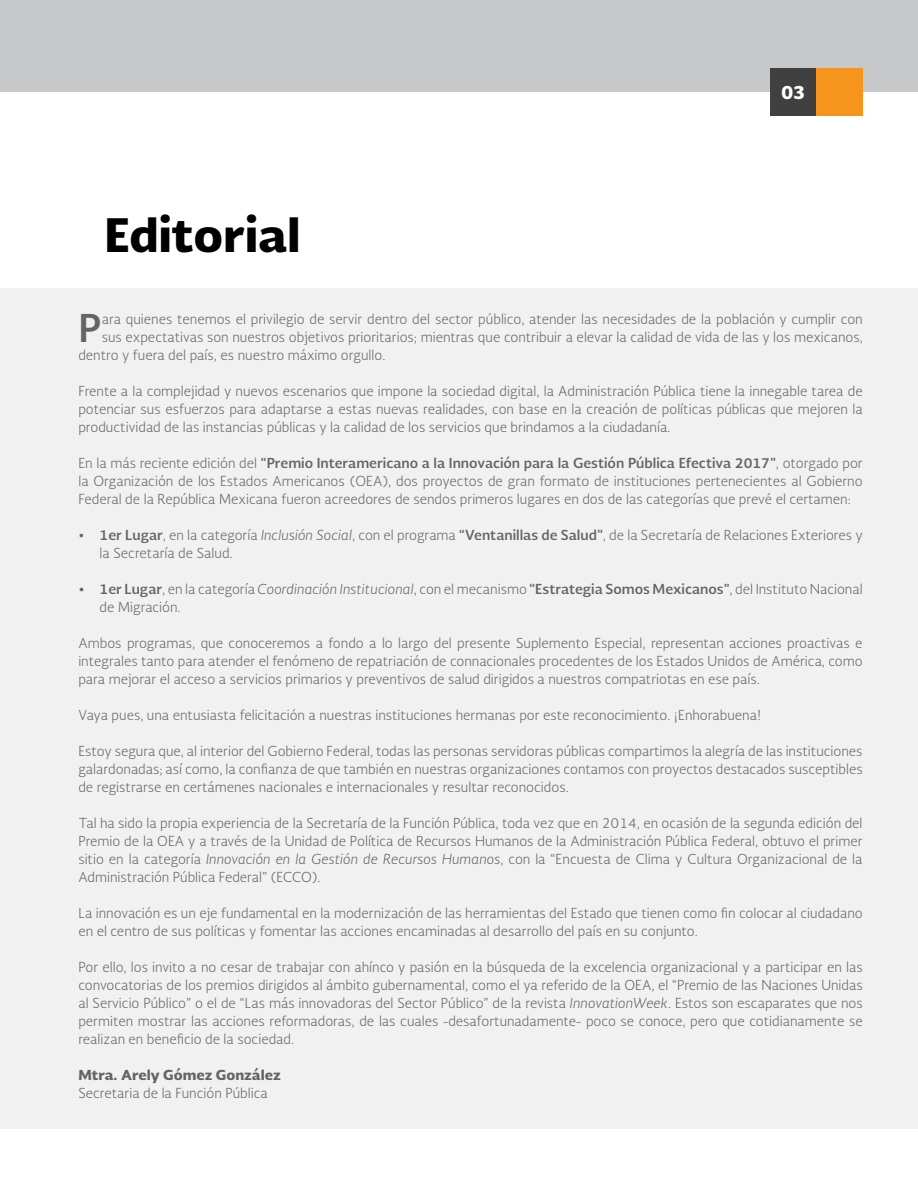
<style>
.page{position:relative;width:918px;height:1188px;background:#fff}
.page>*{position:absolute;margin:0;border:0;box-sizing:border-box;transform-origin:0 0}
.t1{font:900 45px "Soberana Sans";color:#000}
.t2{font:700 37.5px "Soberana Sans";color:#636466}
.t3{font:900 18px "Soberana Sans";color:#fff}
.t4{font:300 13.5px/18px "Soberana Sans";color:#636466;text-align:justify}
.t5{font:900 13.5px "Soberana Sans";color:#636466}
.s1{font-weight:700}
.s2{font-style:italic}
</style>
<div class="page">
<div style="left:0;top:288px;width:918px;height:840px;background:#f1f1f2"></div>
<div style="left:0;top:0;width:918px;height:92px;background:#c7c8ca"></div>
<div style="left:770px;top:68px;width:46px;height:48px;background:#404040"></div>
<div style="left:817px;top:68px;width:46px;height:48px;background:#f7941e"></div>
<h1 class="t1" style="left:104px;top:204px;width:198px">Editorial</h1>
<h3 class="t3" style="left:781px;top:80px;width:25px">03</h3>
<h2 class="t2" style="left:78px;top:303px;width:24px">P</h2>
<p class="t4" style="left:102px;top:310px;width:763px">ara quienes tenemos el privilegio de servir dentro del sector público, atender las necesidades de la población y cumplir con</p>
<p class="t4" style="left:102px;top:328px;width:763px">sus expectativas son nuestros objetivos prioritarios; mientras que contribuir a elevar la calidad de vida de las y los mexicanos,</p>
<p class="t4" style="left:78px;top:346px;width:309px">dentro y fuera del país, es nuestro máximo orgullo.</p>
<p class="t4" style="left:78px;top:382px;width:786px">Frente a la complejidad y nuevos escenarios que impone la sociedad digital, la Administración Pública tiene la innegable tarea de potenciar sus esfuerzos para adaptarse a estas nuevas realidades, con base en la creación de políticas públicas que mejoren la productividad de las instancias públicas y la calidad de los servicios que brindamos a la ciudadanía.</p>
<p class="t4" style="left:78px;top:454px;width:786px">En la más reciente edición del <span class="s1">“Premio Interamericano a la Innovación para la Gestión Pública Efectiva 2017”</span>, otorgado por la Organización de los Estados Americanos (OEA), dos proyectos de gran formato de instituciones pertenecientes al Gobierno Federal de la República Mexicana fueron acreedores de sendos primeros lugares en dos de las categorías que prevé el certamen:</p>
<p class="t4" style="left:100px;top:526px;width:765px;text-indent:-21px"><span class="s1">• 1er Lugar</span>, en la categoría <span class="s2">Inclusión Social</span>, con el programa <span class="s1">“Ventanillas de Salud”</span>, de la Secretaría de Relaciones Exteriores y la Secretaría de Salud.</p>
<p class="t4" style="left:100px;top:580px;width:765px;text-indent:-21px"><span class="s1">• 1er Lugar</span>, en la categoría <span class="s2">Coordinación Institucional</span>, con el mecanismo <span class="s1">“Estrategia Somos Mexicanos”</span>, del Instituto Nacional de Migración.</p>
<p class="t4" style="left:78px;top:634px;width:786px">Ambos programas, que conoceremos a fondo a lo largo del presente Suplemento Especial, representan acciones proactivas e integrales tanto para atender el fenómeno de repatriación de connacionales procedentes de los Estados Unidos de América, como para mejorar el acceso a servicios primarios y preventivos de salud dirigidos a nuestros compatriotas en ese país.</p>
<p class="t4" style="left:78px;top:706px;width:684px">Vaya pues, una entusiasta felicitación a nuestras instituciones hermanas por este reconocimiento. ¡Enhorabuena!</p>
<p class="t4" style="left:78px;top:742px;width:786px">Estoy segura que, al interior del Gobierno Federal, todas las personas servidoras públicas compartimos la alegría de las instituciones galardonadas; así como, la confianza de que también en nuestras organizaciones contamos con proyectos destacados susceptibles de registrarse en certámenes nacionales e internacionales y resultar reconocidos.</p>
<p class="t4" style="left:78px;top:814px;width:786px">Tal ha sido la propia experiencia de la Secretaría de la Función Pública, toda vez que en 2014, en ocasión de la segunda edición del Premio de la OEA y a través de la Unidad de Política de Recursos Humanos de la Administración Pública Federal, obtuvo el primer sitio en la categoría <span class="s2">Innovación en la Gestión de Recursos Humanos</span>, con la “Encuesta de Clima y Cultura Organizacional de la Administración Pública Federal” (ECCO).</p>
<p class="t4" style="left:78px;top:904px;width:786px">La innovación es un eje fundamental en la modernización de las herramientas del Estado que tienen como fin colocar al ciudadano en el centro de sus políticas y fomentar las acciones encaminadas al desarrollo del país en su conjunto.</p>
<p class="t4" style="left:78px;top:958px;width:786px">Por ello, los invito a no cesar de trabajar con ahínco y pasión en la búsqueda de la excelencia organizacional y a participar en las convocatorias de los premios dirigidos al ámbito gubernamental, como el ya referido de la OEA, el “Premio de las Naciones Unidas al Servicio Público” o el de “Las más innovadoras del Sector Público” de la revista <span class="s2">InnovationWeek</span>. Estos son escaparates que nos permiten mostrar las acciones reformadoras, de las cuales -desafortunadamente- poco se conoce, pero que cotidianamente se realizan en beneficio de la sociedad.</p>
<p class="t5" style="left:78px;top:1065px;width:204px">Mtra. Arely Gómez González</p>
<p class="t4" style="left:78px;top:1084px;width:191px">Secretaria de la Función Pública</p>
</div>
